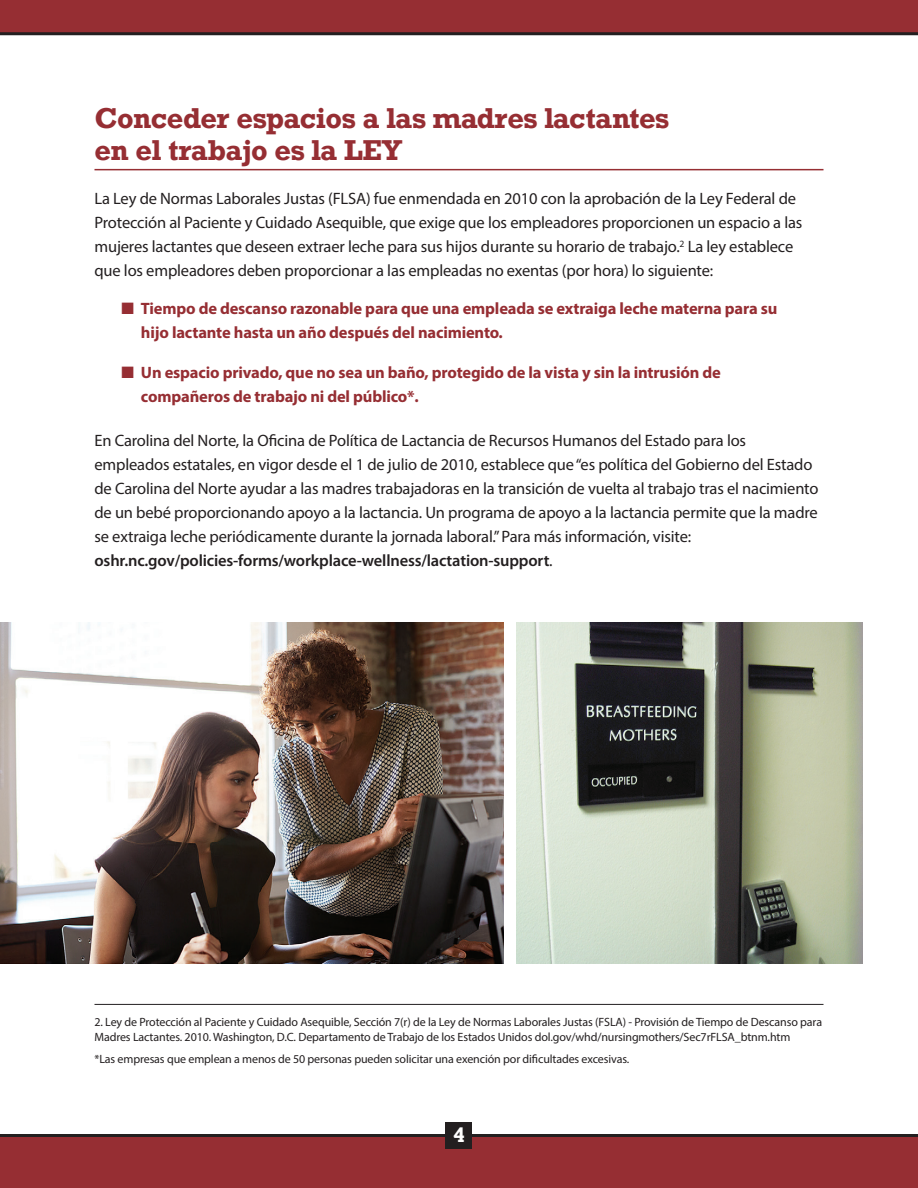
<style>
.page{position:relative;width:918px;height:1188px;background:#fff}
.page>*{position:absolute;margin:0;border:0;box-sizing:border-box;transform-origin:0 0}
.t1{font:700 27px/31.5px "Rockwell";letter-spacing:-.01em;color:#962e33}
.t2{font:700 19.5px "Rockwell";color:#fff;scale:.9 1}
.t3{font:16.5px/24px "Myriad Pro";letter-spacing:-.01em;color:#231f20}
.t4{font:700 16.5px/24px "Myriad Pro";letter-spacing:-.01em;color:#962e33}
.t5{font:12px/15px "Myriad Pro";letter-spacing:-.01em;color:#231f20}
.s1{font-weight:600}
</style>
<div class="page">
<div style="left:0;top:0;width:918px;height:34px;background:#962e33"></div>
<div style="left:0;top:1134px;width:918px;height:54px;background:#962e33"></div>
<hr style="left:0;top:32px;width:918px;height:3px;background:#231f20">
<hr style="left:0;top:1134px;width:918px;height:3px;background:#231f20">
<div style="left:446px;top:1122px;width:26px;height:27px;background:#231f20"></div>
<hr style="left:94px;top:169px;width:730px;height:1px;background:#962e33">
<hr style="left:94px;top:1004px;width:730px;height:1px;background:#231f20">
<img style="left:0;top:623px;width:503px;height:341px">
<img style="left:516px;top:623px;width:346px;height:341px">
<h1 class="t1" style="left:94px;top:102px;width:576px">Conceder espacios a las madres lactantes en el trabajo es la LEY</h1>
<p class="t3" style="left:94px;top:186px;width:709px">La Ley de Normas Laborales Justas (FLSA) fue enmendada en 2010 con la aprobación de la Ley Federal de Protección al Paciente y Cuidado Asequible, que exige que los empleadores proporcionen un espacio a las mujeres lactantes que deseen extraer leche para sus hijos durante su horario de trabajo.<sup>2</sup> La ley establece que los empleadores deben proporcionar a las empleadas no exentas (por hora) lo siguiente:</p>
<p class="t4" style="left:141px;top:296px;width:638px;text-indent:-20px">■ Tiempo de descanso razonable para que una empleada se extraiga leche materna para su hijo lactante hasta un año después del nacimiento.</p>
<p class="t4" style="left:141px;top:360px;width:581px;text-indent:-20px">■ Un espacio privado, que no sea un baño, protegido de la vista y sin la intrusión de compañeros de trabajo ni del público*.</p>
<p class="t3" style="left:94px;top:429px;width:726px">En Carolina del Norte, la Oficina de Política de Lactancia de Recursos Humanos del Estado para los empleados estatales, en vigor desde el 1 de julio de 2010, establece que “es política del Gobierno del Estado de Carolina del Norte ayudar a las madres trabajadoras en la transición de vuelta al trabajo tras el nacimiento de un bebé proporcionando apoyo a la lactancia. Un programa de apoyo a la lactancia permite que la madre se extraiga leche periódicamente durante la jornada laboral.” Para más información, visite: <span class="s1">oshr.nc.gov/policies-forms/workplace-wellness/lactation-support</span>.</p>
<p class="t5" style="left:94px;top:1015px;width:729px">2. Ley de Protección al Paciente y Cuidado Asequible, Sección 7(r) de la Ley de Normas Laborales Justas (FSLA) - Provisión de Tiempo de Descanso para<br>Madres Lactantes. 2010. Washington, D.C. Departamento de Trabajo de los Estados Unidos dol.gov/whd/nursingmothers/Sec7rFLSA_btnm.htm</p>
<p class="t5" style="left:94px;top:1051px;width:536px">*Las empresas que emplean a menos de 50 personas pueden solicitar una exención por dificultades excesivas.</p>
<p class="t2" style="left:453px;top:1122px;width:14px">4</p>
</div>
